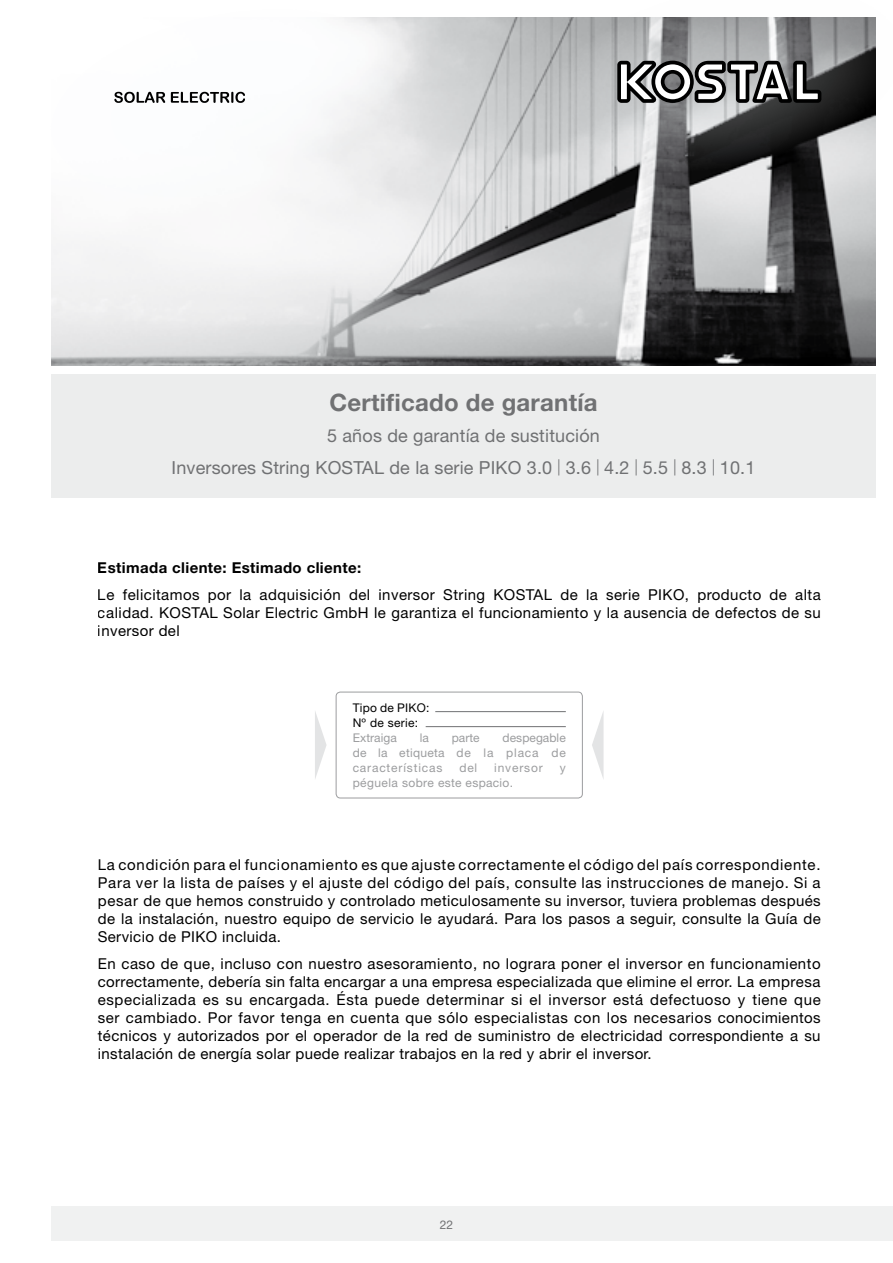
<style>
.page{position:relative;width:893px;height:1263px;background:#fff}
.page>*{position:absolute;margin:0;border:0;box-sizing:border-box;transform-origin:0 0}
.t1{font:700 24px "Helvetica Neue LT Pro";letter-spacing:.01em;color:#707173}
.t2{font:18px/31.5px "Helvetica Neue LT Pro";letter-spacing:.01em;color:#707173;text-align:center}
.t3{font:15px/18px "Helvetica Neue LT Pro";letter-spacing:.025em;color:#000;text-align:justify}
.t4{font:700 15px "Helvetica Neue LT Pro";letter-spacing:.025em;color:#000}
.t5{font:12px/15px "Helvetica Neue LT Pro";letter-spacing:.025em;color:#9c9d9f;text-align:justify}
.t6{font:12px/15px "Helvetica Neue LT Pro";letter-spacing:.025em;color:#000}
.t7{font:12px "Helvetica Neue LT Pro";letter-spacing:.005em;color:#9c9d9f}
.t8{font:12px "Helvetica Neue LT Pro";letter-spacing:.07em;color:#9c9d9f}
.t9{font:12px "Helvetica Neue LT Pro";color:#707173}
.s1{font-weight:300;font-size:16.2px}
</style>
<div class="page">
<div style="left:51px;top:1206px;width:842px;height:35px;background:#f0f1f1"></div>
<img style="left:51px;top:17px;width:825px;height:349px">
<svg style="left:315px;top:711px;width:12px;height:68px"></svg>
<svg style="left:592px;top:711px;width:12px;height:68px"></svg>
<div style="left:336px;top:692px;width:247px;height:106px;border:1px solid #9c9d9f;border-radius:4px"></div>
<hr style="left:435px;top:711px;width:131px;height:1px;background:#707173">
<hr style="left:426px;top:726px;width:140px;height:1px;background:#707173">
<div style="left:51px;top:374px;width:825px;height:123px;background:#eceded"></div>
<svg style="left:535px;top:17px;width:341px;height:169px;background:#8e8f90"></svg>
<svg style="left:51px;top:17px;width:370px;height:193px"></svg>
<svg style="left:617px;top:61px;width:204px;height:42px"></svg>
<svg style="left:114px;top:92px;width:51px;height:11px"></svg>
<svg style="left:171px;top:92px;width:74px;height:11px"></svg>
<h1 class="t1" style="left:329px;top:387px;width:270px">Certificado de garantía</h1>
<p class="t2" style="left:172px;top:420px;width:585px">5 años de garantía de sustitución<br>Inversores String KOSTAL de la serie PIKO 3.0 <span class="s1">|</span> 3.6 <span class="s1">|</span> 4.2 <span class="s1">|</span> 5.5 <span class="s1">|</span> 8.3 <span class="s1">|</span> 10.1</p>
<p class="t4" style="left:98px;top:558px;width:265px">Estimada cliente: Estimado cliente:</p>
<p class="t3" style="left:98px;top:585px;width:724px">Le felicitamos por la adquisición del inversor String KOSTAL de la serie PIKO, producto de alta calidad. KOSTAL Solar Electric GmbH le garantiza el funcionamiento y la ausencia de defectos de su inversor del</p>
<p class="t6" style="left:353px;top:700px;width:78px">Tipo de PIKO:<br>Nº de serie:</p>
<p class="t7" style="left:353px;top:730px;width:46px">Extraiga</p>
<p class="t5" style="left:420px;top:730px;width:11px">la</p>
<p class="t5" style="left:452px;top:730px;width:30px">parte</p>
<p class="t5" style="left:353px;top:730px;width:215px;text-indent:150px">despegable de la etiqueta de la placa de características</p>
<p class="t5" style="left:459px;top:760px;width:19px">del</p>
<p class="t8" style="left:494px;top:760px;width:50px">inversor</p>
<p class="t5" style="left:560px;top:760px;width:7px">y</p>
<p class="t5" style="left:353px;top:775px;width:162px">péguela sobre este espacio.</p>
<p class="t3" style="left:98px;top:855px;width:724px">La condición para el funcionamiento es que ajuste correctamente el código del país correspondiente.<br>Para ver la lista de países y el ajuste del código del país, consulte las instrucciones de manejo. Si a pesar de que hemos construido y controlado meticulosamente su inversor, tuviera problemas después de la instalación, nuestro equipo de servicio le ayudará. Para los pasos a seguir, consulte la Guía de Servicio de PIKO incluida.</p>
<p class="t3" style="left:98px;top:954px;width:724px">En caso de que, incluso con nuestro asesoramiento, no lograra poner el inversor en funcionamiento correctamente, debería sin falta encargar a una empresa especializada que elimine el error. La empresa especializada es su encargada. Ésta puede determinar si el inversor está defectuoso y tiene que ser cambiado. Por favor tenga en cuenta que sólo especialistas con los necesarios conocimientos técnicos y autorizados por el operador de la red de suministro de electricidad correspondiente a su instalación de energía solar puede realizar trabajos en la red y abrir el inversor.</p>
<p class="t9" style="left:440px;top:1217px;width:15px">22</p>
</div>
